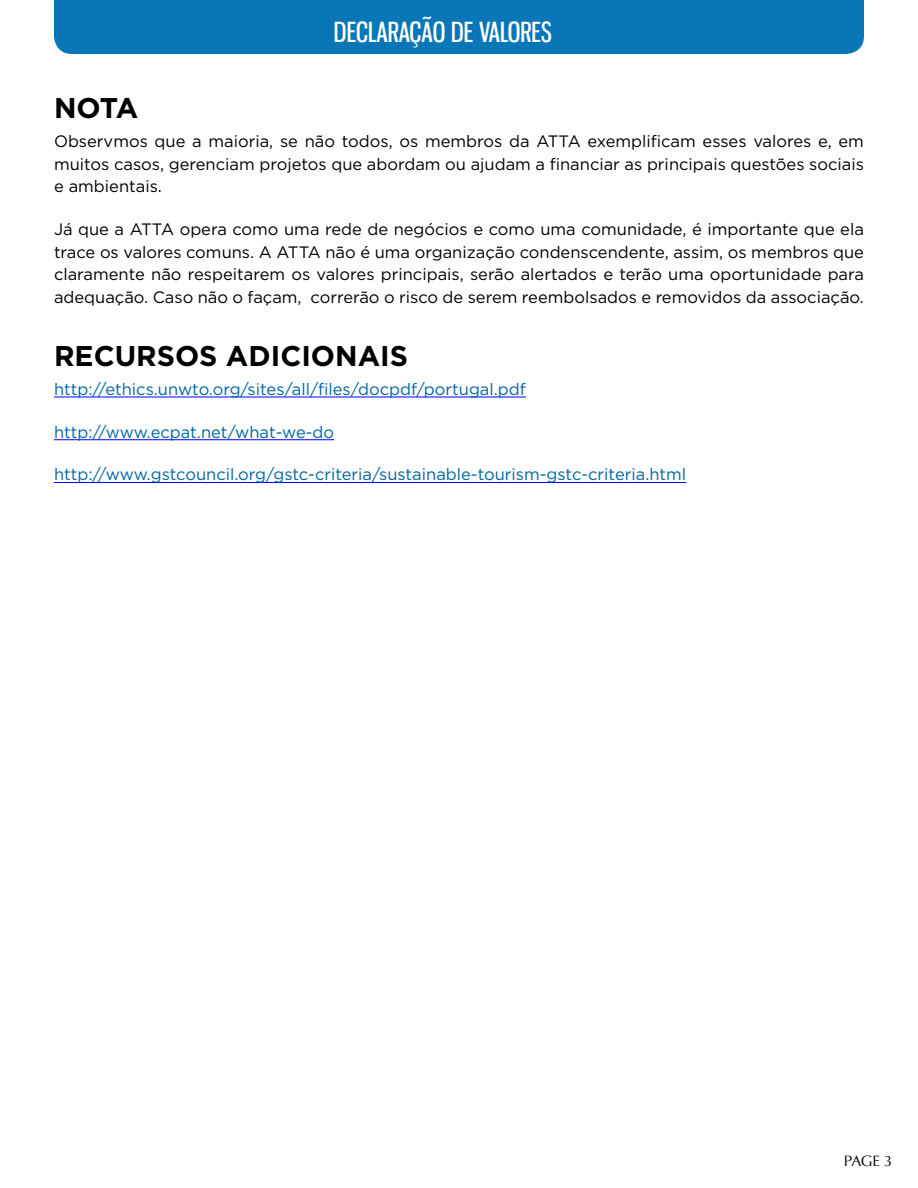
<style>
.page{position:relative;width:918px;height:1188px;background:#fff}
.page>*{position:absolute;margin:0;border:0;box-sizing:border-box;transform-origin:0 0}
.t1{font:700 28.5px "Gotham";color:#000}
.t2{font:27px "Gnuolane Free";color:#fff}
.t3{font:16.5px/22.5px "Gotham";color:#000;text-align:justify}
.t4{font:16.5px "Gotham";color:#0065a4}
.t5{font:15px "Optima";color:#000}
</style>
<div class="page">
<div style="left:54px;top:0;width:810px;height:54px;background:#0876b7"></div>
<hr style="left:54px;top:397px;width:472px;height:1px;background:#00f">
<hr style="left:54px;top:439px;width:280px;height:1px;background:#00f">
<hr style="left:54px;top:482px;width:632px;height:1px;background:#00f">
<h2 class="t2" style="left:334px;top:16px;width:219px">DECLARAÇÃO DE VALORES</h2>
<h1 class="t1" style="left:54px;top:89px;width:86px">NOTA</h1>
<p class="t3" style="left:54px;top:130px;width:812px">Observmos que a maioria, se não todos, os membros da ATTA exemplificam esses valores e, em muitos casos, gerenciam projetos que abordam ou ajudam a financiar as principais questões sociais e ambientais.</p>
<p class="t3" style="left:54px;top:218px;width:812px">Já que a ATTA opera como uma rede de negócios e como uma comunidade, é importante que ela trace os valores comuns. A ATTA não é uma organização condenscendente, assim, os membros que claramente não respeitarem os valores principais, serão alertados e terão uma oportunidade para adequação. Caso não o façam, correrão o risco de serem reembolsados e removidos da associação.</p>
<h1 class="t1" style="left:54px;top:337px;width:356px">RECURSOS ADICIONAIS</h1>
<p class="t4" style="left:54px;top:378px;width:473px">http://ethics.unwto.org/sites/all/files/docpdf/portugal.pdf</p>
<p class="t4" style="left:54px;top:421px;width:282px">http://www.ecpat.net/what-we-do</p>
<p class="t4" style="left:54px;top:464px;width:634px">http://www.gstcouncil.org/gstc-criteria/sustainable-tourism-gstc-criteria.html</p>
<p class="t5" style="left:844px;top:1152px;width:50px">PAGE 3</p>
</div>
